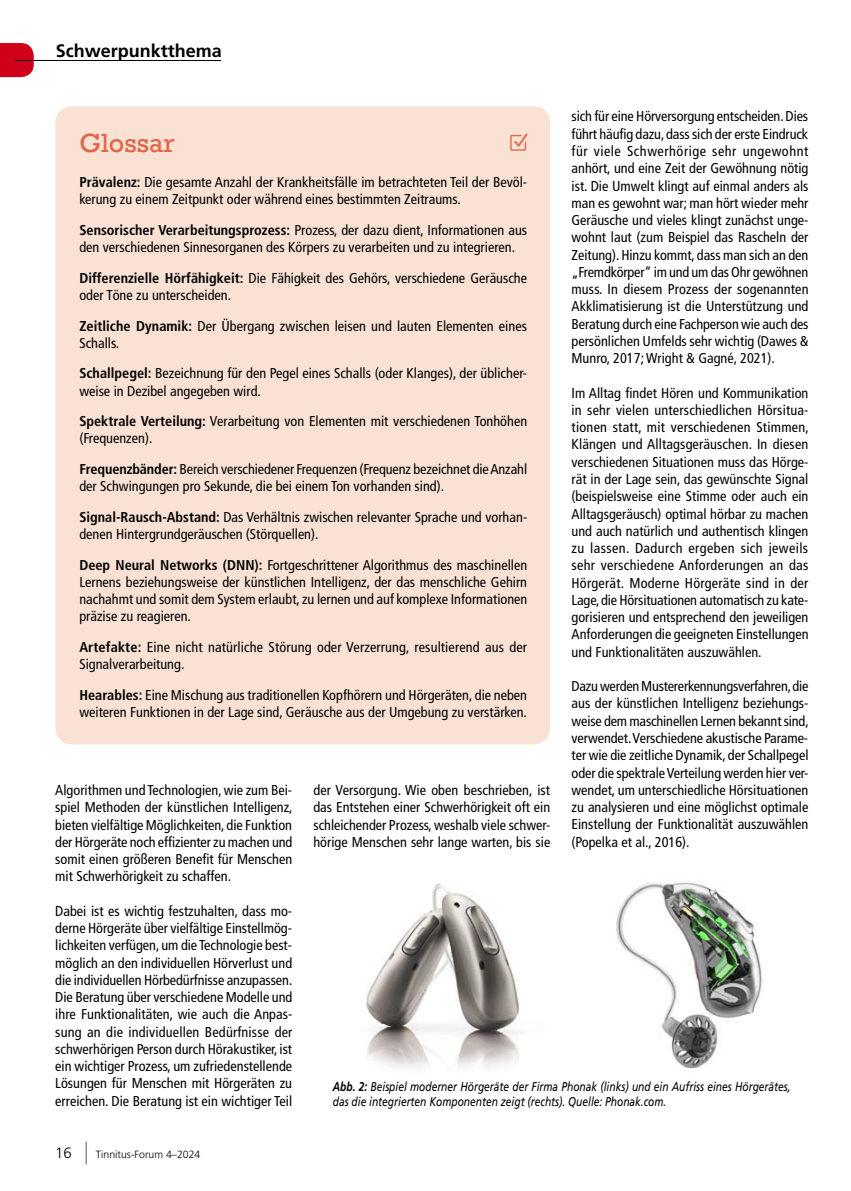
<style>
.page{position:relative;width:851px;height:1191px;background:#fff}
.page>*{position:absolute;margin:0;border:0;box-sizing:border-box;transform-origin:0 0}
.t1{font:27px "Rockwell";color:#df6647}
.t2{font:700 18px "Frutiger";color:#000}
.t3{font:300 15px "Frutiger";color:#000}
.t4{font:condensed 14.25px/17.2px "Frutiger";color:#000}
.t5{font:italic 12.75px/15.3px "Frutiger";color:#000;scale:.8 1}
.t6{font:300 10.5px "Frutiger";color:#000}
.s1{font-weight:700}
</style>
<div class="page">
<svg style="left:86px;top:1141px;width:1px;height:23px"></svg>
<svg style="left:0;top:43px;width:34px;height:34px"></svg>
<hr style="left:15px;top:60px;width:206px;height:1px;background:#000">
<div style="left:55px;top:106px;width:495px;height:638px;background:#f9e1d4;border-radius:17px"></div>
<img style="left:366px;top:883px;width:153px;height:185px">
<img style="left:616px;top:882px;width:146px;height:187px">
<p class="t2" style="left:56px;top:40px;width:168px">Schwerpunktthema</p>
<p class="t4" style="left:571px;top:108px;width:238px;text-align:justify">sich für eine Hörversorgung entscheiden. Dies führt häufig dazu, dass sich der erste Eindruck für viele Schwerhörige sehr ungewohnt anhört, und eine Zeit der Gewöhnung nötig ist. Die Umwelt klingt auf einmal anders als man es gewohnt war; man hört wieder mehr Geräusche und vieles klingt zunächst unge&shy;wohnt laut (zum Beispiel das Rascheln der Zeitung). Hinzu kommt, dass man sich an den „Fremdkörper“ im und um das Ohr gewöhnen muss. In diesem Prozess der sogenannten Akklimatisierung ist die Unterstützung und Beratung durch eine Fachperson wie auch des persönlichen Umfelds sehr wichtig (Dawes &amp; Munro, 2017; Wright &amp; Gagné, 2021).</p>
<p class="t4" style="left:571px;top:384px;width:239px;text-align:justify">Im Alltag findet Hören und Kommunikation in sehr vielen unterschiedlichen Hörsitua&shy;tionen statt, mit verschiedenen Stimmen, Klängen und Alltagsgeräuschen. In diesen verschiedenen Situationen muss das Hörge&shy;rät in der Lage sein, das gewünschte Signal (beispielsweise eine Stimme oder auch ein Alltagsgeräusch) optimal hörbar zu machen und auch natürlich und authentisch klingen zu lassen. Dadurch ergeben sich jeweils sehr verschiedene Anforderungen an das Hörgerät. Moderne Hörgeräte sind in der Lage, die Hörsituationen automatisch zu kate&shy;gorisieren und entsprechend den jeweiligen Anforderungen die geeigneten Einstellungen und Funktionalitäten auszuwählen.</p>
<p class="t4" style="left:571px;top:677px;width:239px;text-align:justify">Dazu werden Mustererkennungsverfahren, die aus der künstlichen Intelligenz beziehungs&shy;weise dem maschinellen Lernen bekannt sind, verwendet. Verschiedene akustische Parame&shy;ter wie die zeitliche Dynamik, der Schallpegel oder die spektrale Verteilung werden hier ver&shy;wendet, um unterschiedliche Hörsituationen zu analysieren und eine möglichst optimale Einstellung der Funktionalität auszuwählen (Popelka et al., 2016).</p>
<h1 class="t1" style="left:79px;top:127px;width:97px">Glossar</h1>
<p class="t4" style="left:79px;top:174px;width:449px"><span class="s1">Prävalenz:</span> Die gesamte Anzahl der Krankheitsfälle im betrachteten Teil der Bevöl&shy;kerung zu einem Zeitpunkt oder während eines bestimmten Zeitraums.</p>
<p class="t4" style="left:79px;top:222px;width:449px"><span class="s1">Sensorischer Verarbeitungsprozess:</span> Prozess, der dazu dient, Informationen aus den verschiedenen Sinnesorganen des Körpers zu verarbeiten und zu integrieren.</p>
<p class="t4" style="left:79px;top:269px;width:449px"><span class="s1">Differenzielle Hörfähigkeit:</span> Die Fähigkeit des Gehörs, verschiedene Geräusche oder Töne zu unterscheiden.</p>
<p class="t4" style="left:79px;top:317px;width:449px"><span class="s1">Zeitliche Dynamik:</span> Der Übergang zwischen leisen und lauten Elementen eines<br>Schalls.</p>
<p class="t4" style="left:79px;top:365px;width:449px"><span class="s1">Schallpegel:</span> Bezeichnung für den Pegel eines Schalls (oder Klanges), der üblicher&shy;weise in Dezibel angegeben wird.</p>
<p class="t4" style="left:79px;top:413px;width:449px"><span class="s1">Spektrale Verteilung:</span> Verarbeitung von Elementen mit verschiedenen Tonhöhen (Frequenzen).</p>
<p class="t4" style="left:79px;top:461px;width:449px"><span class="s1">Frequenzbänder:</span> Bereich verschiedener Frequenzen (Frequenz bezeichnet die Anzahl der Schwingungen pro Sekunde, die bei einem Ton vorhanden sind).</p>
<p class="t4" style="left:79px;top:508px;width:449px"><span class="s1">Signal-Rausch-Abstand:</span> Das Verhältnis zwischen relevanter Sprache und vorhan&shy;denen Hintergrundgeräuschen (Störquellen).</p>
<p class="t4" style="left:79px;top:556px;width:449px;text-align:justify"><span class="s1">Deep Neural Networks (DNN):</span> Fortgeschrittener Algorithmus des maschinellen Lernens beziehungsweise der künstlichen Intelligenz, der das menschliche Gehirn nachahmt und somit dem System erlaubt, zu lernen und auf komplexe Informationen präzise zu reagieren.</p>
<p class="t4" style="left:79px;top:638px;width:449px"><span class="s1">Artefakte:</span> Eine nicht natürliche Störung oder Verzerrung, resultierend aus der<br>Signalverarbeitung.</p>
<p class="t4" style="left:79px;top:686px;width:449px"><span class="s1">Hearables:</span> Eine Mischung aus traditionellen Kopfhörern und Hörgeräten, die neben weiteren Funktionen in der Lage sind, Geräusche aus der Umgebung zu verstärken.</p>
<p class="t4" style="left:55px;top:781px;width:239px;text-align:justify">Algorithmen und Technologien, wie zum Bei&shy;spiel Methoden der künstlichen Intelligenz, bieten vielfältige Möglichkeiten, die Funktion der Hörgeräte noch effizienter zu machen und somit einen größeren Benefit für Menschen mit Schwerhörigkeit zu schaffen.</p>
<p class="t4" style="left:55px;top:902px;width:238px;text-align:justify">Dabei ist es wichtig festzuhalten, dass mo&shy;derne Hörgeräte über vielfältige Einstellmög&shy;lichkeiten verfügen, um die Technologie best&shy;möglich an den individuellen Hörverlust und die individuellen Hörbedürfnisse anzupassen.<br>Die Beratung über verschiedene Modelle und ihre Funktionalitäten, wie auch die Anpas&shy;sung an die individuellen Bedürfnisse der schwerhörigen Person durch Hörakustiker, ist ein wichtiger Prozess, um zufriedenstellende Lösungen für Menschen mit Hörgeräten zu erreichen. Die Beratung ist ein wichtiger Teil</p>
<p class="t4" style="left:313px;top:781px;width:238px;text-align:justify">der Versorgung. Wie oben beschrieben, ist das Entstehen einer Schwerhörigkeit oft ein schleichender Prozess, weshalb viele schwer&shy;hörige Menschen sehr lange warten, bis sie</p>
<p class="t5" style="left:333px;top:1078px;width:573px"><span class="s1">Abb. 2:</span> Beispiel moderner Hörgeräte der Firma Phonak (links) und ein Aufriss eines Hörgerätes, das die integrierten Komponenten zeigt (rechts). Quelle: Phonak.com.</p>
<p class="t3" style="left:55px;top:1144px;width:18px">16</p>
<p class="t6" style="left:96px;top:1148px;width:106px">Tinnitus-Forum 4–2024</p>
</div>
